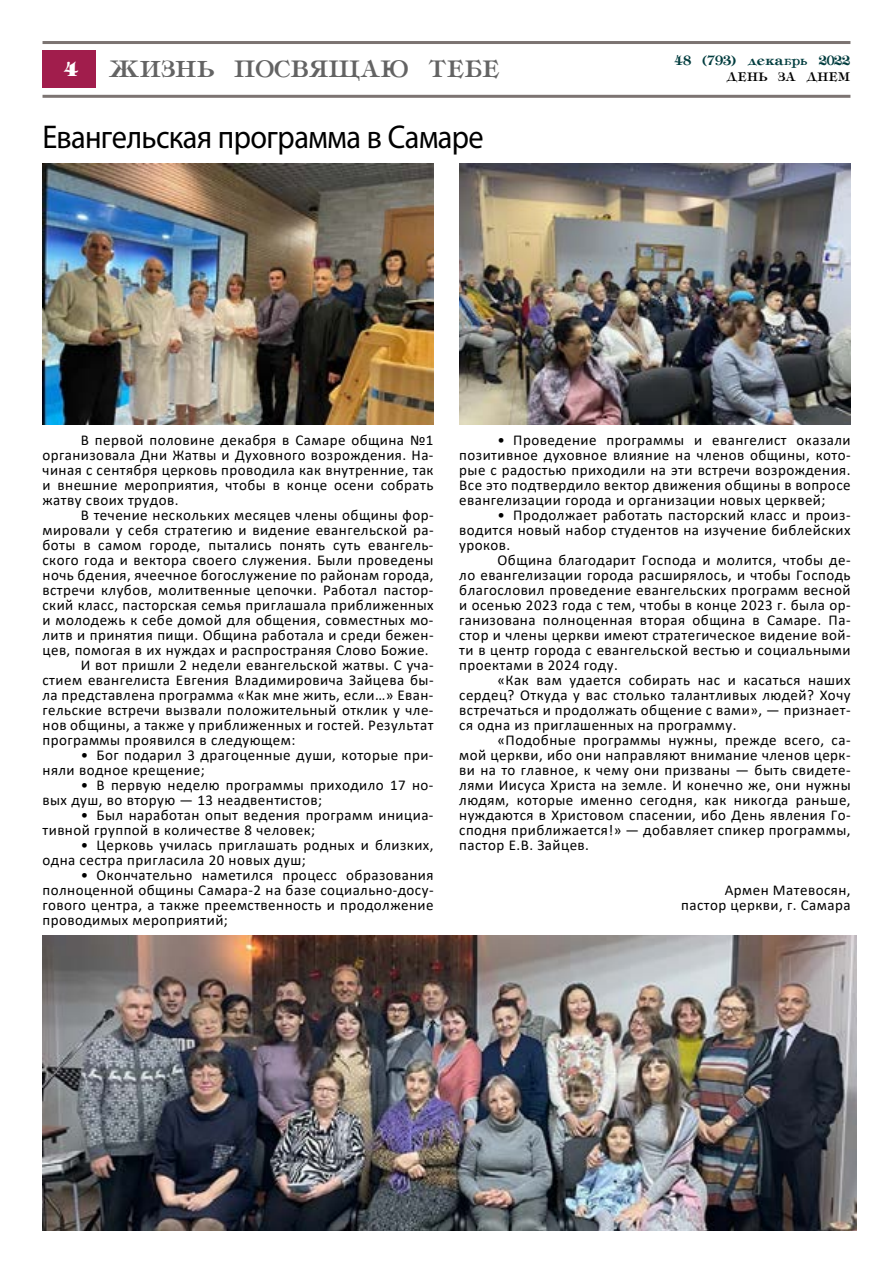
<style>
.page{position:relative;width:893px;height:1263px;background:#fff}
.page>*{position:absolute;margin:0;border:0;box-sizing:border-box;transform-origin:0 0}
.t1{font:33px "Myriad Pro";letter-spacing:-.02em;color:#000;scale:.92 1}
.t2{font:28.5px "Tiffany";color:#636363}
.t3{font:16.5px "Tiffany";color:#003c3e}
.t4{font:15px/15px "Calibri";letter-spacing:.03em;color:#000;text-align:justify}
.t5{font:15px "Tiffany";color:#000}
.s1{font-family:"Tiff";font-weight:800;font-size:24px;color:#fff}
</style>
<div class="page">
<hr style="left:43px;top:41px;width:807px;height:3px;background:#7c7472">
<hr style="left:43px;top:95px;width:807px;height:3px;background:#7c7472">
<div style="left:43px;top:51px;width:53px;height:37px;background:#a11d4c"></div>
<img style="left:43px;top:164px;width:391px;height:260px">
<img style="left:459px;top:164px;width:391px;height:260px">
<img style="left:43px;top:935px;width:814px;height:295px">
<p class="t3" style="left:674px;top:52px;width:178px">48 (793) декабрь 2022</p>
<h2 class="t2" style="left:64px;top:55px;width:438px"><span class="s1">4</span> ЖИЗНЬ ПОСВЯЩАЮ ТЕБЕ</h2>
<p class="t5" style="left:727px;top:69px;width:125px">ДЕНЬ ЗА ДНЕМ</p>
<h1 class="t1" style="left:43px;top:117px;width:481px">Евангельская программа в Самаре</h1>
<p class="t4" style="left:43px;top:432px;width:393px;text-indent:38px">В первой половине декабря в Самаре община №1 организовала Дни Жатвы и Духовного возрождения. На&shy;чиная с сентября церковь проводила как внутренние, так и внешние мероприятия, чтобы в конце осени собрать жатву своих трудов.</p>
<p class="t4" style="left:81px;top:507px;width:354px">В течение нескольких месяцев члены общины фор-</p>
<p class="t4" style="left:43px;top:522px;width:393px">мировали у себя стратегию и видение евангельской ра-</p>
<p class="t4" style="left:43px;top:537px;width:393px">боты в самом городе, пытались понять суть евангель-</p>
<p class="t4" style="left:43px;top:552px;width:393px">ского года и вектора своего служения. Были проведены</p>
<p class="t4" style="left:43px;top:567px;width:393px">ночь бдения, ячеечное богослужение по районам города,</p>
<p class="t4" style="left:43px;top:582px;width:393px">встречи клубов, молитвенные цепочки. Работал пастор-</p>
<p class="t4" style="left:43px;top:597px;width:393px">ский класс, пасторская семья приглашала приближенных</p>
<p class="t4" style="left:43px;top:612px;width:393px">и молодежь к себе домой для общения, совместных мо-</p>
<p class="t4" style="left:43px;top:627px;width:393px">литв и принятия пищи. Община работала и среди бежен-</p>
<p class="t4" style="left:43px;top:642px;width:388px">цев, помогая в их нуждах и распространяя Слово Божие.</p>
<p class="t4" style="left:81px;top:657px;width:354px">И вот пришли 2 недели евангельской жатвы. С уча-</p>
<p class="t4" style="left:43px;top:672px;width:393px">стием евангелиста Евгения Владимировича Зайцева бы-</p>
<p class="t4" style="left:43px;top:687px;width:393px">ла представлена программа «Как мне жить, если…» Еван-</p>
<p class="t4" style="left:43px;top:702px;width:393px">гельские встречи вызвали положительный отклик у чле-</p>
<p class="t4" style="left:43px;top:717px;width:393px">нов общины, а также у приближенных и гостей. Результат</p>
<p class="t4" style="left:43px;top:732px;width:254px">программы проявился в следующем:</p>
<p class="t4" style="left:43px;top:747px;width:393px;text-indent:38px">• Бог подарил 3 драгоценные души, которые при&shy;няли водное крещение;</p>
<p class="t4" style="left:43px;top:777px;width:393px;text-indent:38px">• В первую неделю программы приходило 17 но&shy;вых душ, во вторую — 13 неадвентистов;</p>
<p class="t4" style="left:43px;top:807px;width:393px;text-indent:38px">• Был наработан опыт ведения программ инициа&shy;тивной группой в количестве 8 человек;</p>
<p class="t4" style="left:43px;top:837px;width:393px;text-indent:38px">• Церковь училась приглашать родных и близких, одна сестра пригласила 20 новых душ;</p>
<p class="t4" style="left:43px;top:867px;width:393px;text-indent:38px">• Окончательно наметился процесс образования полноценной общины Самара-2 на базе социально-досу&shy;гового центра, а также преемственность и продолжение проводимых мероприятий;</p>
<p class="t4" style="left:459px;top:432px;width:393px;text-indent:38px">• Проведение программы и евангелист оказали позитивное духовное влияние на членов общины, кото&shy;рые с радостью приходили на эти встречи возрождения.<br>Все это подтвердило вектор движения общины в вопросе евангелизации города и организации новых церквей;</p>
<p class="t4" style="left:459px;top:507px;width:393px;text-indent:38px">• Продолжает работать пасторский класс и произ&shy;водится новый набор студентов на изучение библейских уроков.</p>
<p class="t4" style="left:459px;top:552px;width:393px;text-indent:38px">Община благодарит Господа и молится, чтобы де&shy;ло евангелизации города расширялось, и чтобы Господь благословил проведение евангельских программ весной и осенью 2023 года с тем, чтобы в конце 2023 г. была ор&shy;ганизована полноценная вторая община в Самаре. Па&shy;стор и члены церкви имеют стратегическое видение вой&shy;ти в центр города с евангельской вестью и социальными проектами в 2024 году.</p>
<p class="t4" style="left:459px;top:672px;width:393px;text-indent:38px">«Как вам удается собирать нас и касаться наших сердец? Откуда у вас столько талантливых людей? Хочу встречаться и продолжать общение с вами», — признает&shy;ся одна из приглашенных на программу.</p>
<p class="t4" style="left:459px;top:732px;width:393px;text-indent:38px">«Подобные программы нужны, прежде всего, са&shy;мой церкви, ибо они направляют внимание членов церк&shy;ви на то главное, к чему они призваны — быть свидете&shy;лями Иисуса Христа на земле. И конечно же, они нужны людям, которые именно сегодня, как никогда раньше, нуждаются в Христовом спасении, ибо День явления Го&shy;сподня приближается!» — добавляет спикер программы, пастор Е.В. Зайцев.</p>
<p class="t4" style="left:681px;top:882px;width:171px;text-align:right">Армен Матевосян, пастор церкви, г. Самара</p>
</div>
